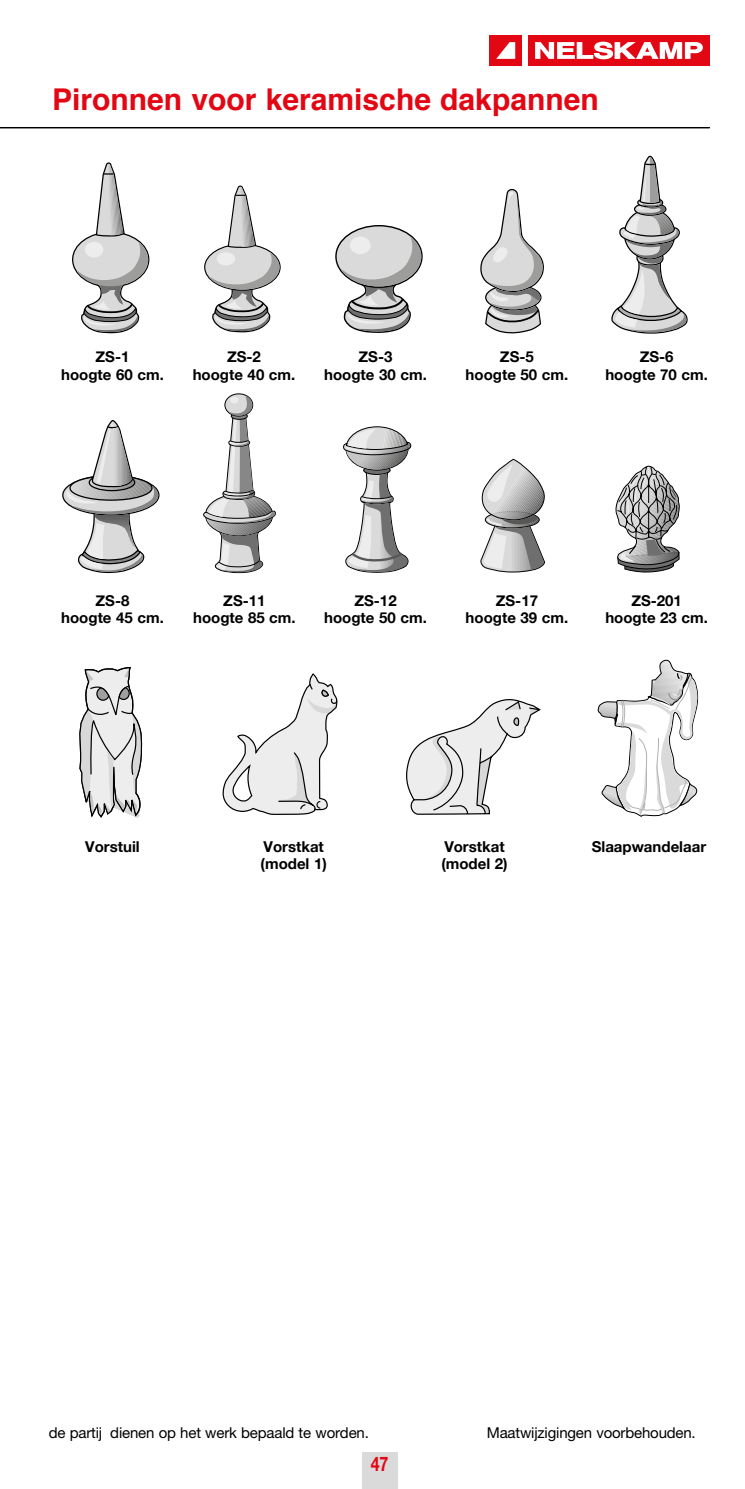
<style>
.page{position:relative;width:745px;height:1489px;background:#fff}
.page>*{position:absolute;margin:0;border:0;box-sizing:border-box;transform-origin:0 0}
.t1{font:700 30px "Helvetica";color:#e30613}
.t2{font:700 20px "Helvetica Neue";color:#e30613;scale:.8 1}
.t3{font:700 15px/17.5px "Helvetica Neue";color:#000;text-align:center}
.t4{font:15px "Helvetica Neue LT Std";letter-spacing:-.01em;color:#000}
</style>
<div class="page">
<div style="left:489px;top:35px;width:32px;height:31px;background:#e30613"></div>
<div style="left:528px;top:35px;width:181px;height:31px;background:#e30613"></div>
<svg style="left:496px;top:42px;width:19px;height:17px"></svg>
<svg style="left:535px;top:42px;width:167px;height:17px"></svg>
<svg style="left:76px;top:162px;width:72px;height:172px"></svg>
<svg style="left:208px;top:185px;width:71px;height:148px"></svg>
<div style="left:217px;top:252px;width:18px;height:13px;background:#ededed;border-radius:50%"></div>
<div style="left:336px;top:226px;width:85px;height:61px;background:#dadada;border-radius:50%"></div>
<svg style="left:340px;top:236px;width:81px;height:97px"></svg>
<div style="left:349px;top:236px;width:21px;height:18px;background:#ededed;border-radius:50%"></div>
<svg style="left:480px;top:188px;width:63px;height:146px"></svg>
<svg style="left:611px;top:155px;width:77px;height:179px"></svg>
<svg style="left:66px;top:420px;width:92px;height:154px"></svg>
<div style="left:224px;top:393px;width:29px;height:23px;border:1px solid #000;border-radius:50%"></div>
<svg style="left:203px;top:395px;width:73px;height:178px"></svg>
<svg style="left:343px;top:427px;width:68px;height:146px"></svg>
<svg style="left:480px;top:458px;width:65px;height:115px"></svg>
<svg style="left:615px;top:465px;width:64px;height:107px"></svg>
<svg style="left:79px;top:666px;width:64px;height:152px"></svg>
<svg style="left:222px;top:673px;width:116px;height:142px"></svg>
<svg style="left:406px;top:699px;width:135px;height:116px"></svg>
<svg style="left:597px;top:659px;width:100px;height:157px"></svg>
<div style="left:361px;top:1451px;width:36px;height:37px;background:#dadada"></div>
<hr style="left:0;top:127px;width:709px;height:1px;background:#000">
<h1 class="t1" style="left:52px;top:75px;width:548px">Pironnen voor keramische dakpannen</h1>
<p class="t3" style="left:61px;top:348px;width:104px">ZS-1<br>hoogte 60 cm.</p>
<p class="t3" style="left:324px;top:348px;width:104px">ZS-3<br>hoogte 30 cm.</p>
<p class="t3" style="left:465px;top:348px;width:104px">ZS-5<br>hoogte 50 cm.</p>
<p class="t3" style="left:605px;top:348px;width:104px">ZS-6<br>hoogte 70 cm.</p>
<p class="t3" style="left:192px;top:348px;width:104px">ZS-2<br>hoogte 40 cm.</p>
<p class="t3" style="left:61px;top:591px;width:104px">ZS-8<br>hoogte 45 cm.</p>
<p class="t3" style="left:193px;top:591px;width:104px">ZS-11<br>hoogte 85 cm.</p>
<p class="t3" style="left:324px;top:591px;width:104px">ZS-12<br>hoogte 50 cm.</p>
<p class="t3" style="left:465px;top:591px;width:104px">ZS-17<br>hoogte 39 cm.</p>
<p class="t3" style="left:605px;top:591px;width:104px">ZS-201 hoogte 23 cm.</p>
<p class="t3" style="left:85px;top:837px;width:56px">Vorstuil</p>
<p class="t3" style="left:260px;top:837px;width:68px;text-align:left">Vorstkat (model 1)</p>
<p class="t3" style="left:441px;top:837px;width:68px;text-align:left">Vorstkat (model 2)</p>
<p class="t3" style="left:591px;top:837px;width:116px">Slaapwandelaar</p>
<p class="t4" style="left:49px;top:1423px;width:321px">de partij dienen op het werk bepaald te worden.</p>
<p class="t4" style="left:486px;top:1423px;width:210px">Maatwijzigingen voorbehouden.</p>
<h2 class="t2" style="left:370px;top:1451px;width:24px">47</h2>
</div>
